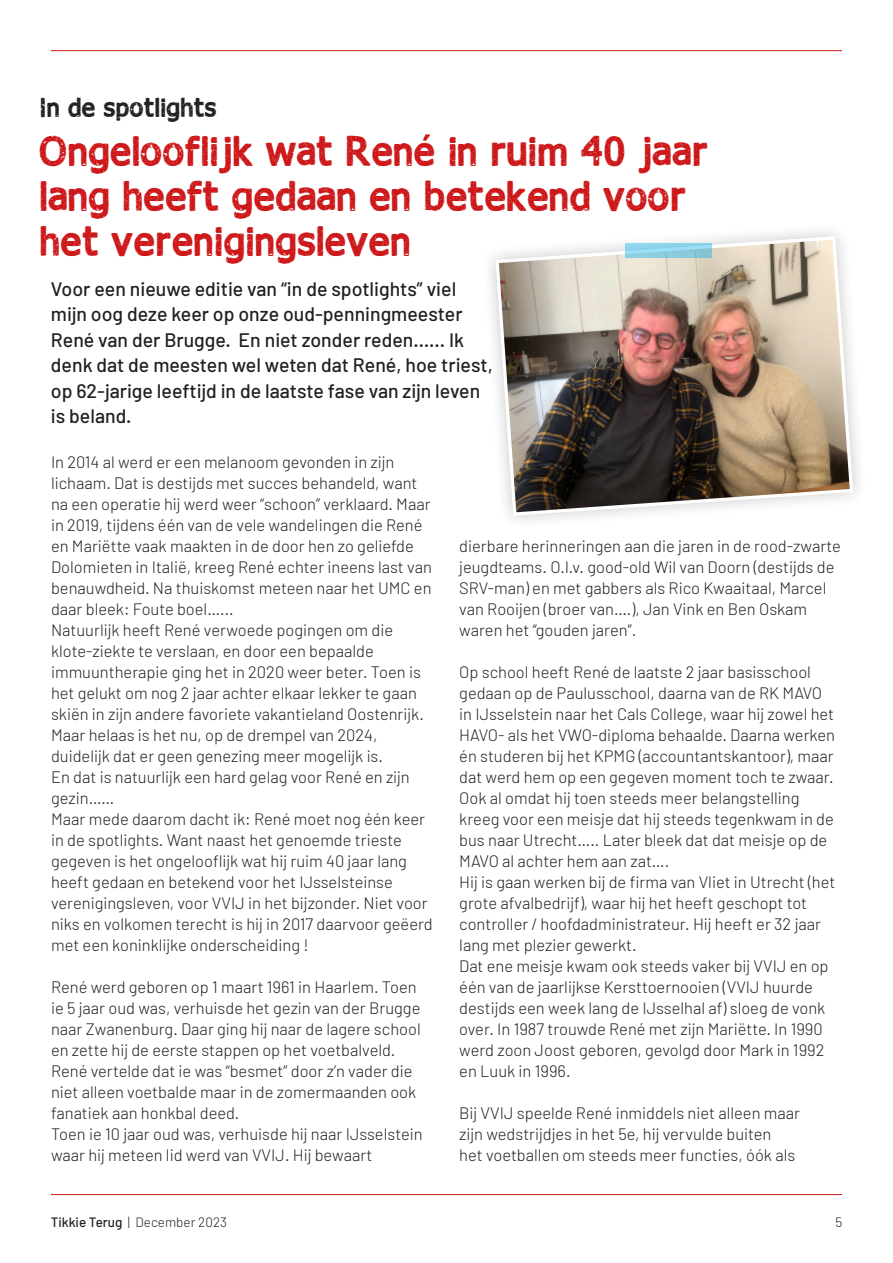
<style>
.page{position:relative;width:893px;height:1263px;background:#fff}
.page>*{position:absolute;margin:0;border:0;box-sizing:border-box;transform-origin:0 0}
.grote_header{font:42px/45px "Good bye lullaby";color:#cd1719}
.subkop{font:27px "Good bye lullaby";color:#231f20}
.Intro{font:500 19.5px/25.5px "Barlow";color:#231f20}
.body{font:300 16.5px/21px "Barlow";color:#231f20}
.t1{font:300 13.5px "Barlow";color:#231f20}
.s1{font-weight:500}
</style>
<div class="page">
<hr style="left:51px;top:50px;width:791px;height:1px;background:#cd1719">
<hr style="left:51px;top:1194px;width:791px;height:1px;background:#cd1719">
<img style="left:494px;top:234px;width:361px;height:283px">
<svg style="left:625px;top:243px;width:87px;height:15px"></svg>
<svg style="left:423px;top:134px;width:7px;height:7px"></svg>
<p class="subkop" style="left:39px;top:94px;width:179px">In de spotlights</p>
<p class="grote_header" style="left:39px;top:130px;width:671px">Ongelooflijk wat Rene in ruim 40 jaar lang heeft gedaan en betekend voor het verenigingsleven</p>
<p class="Intro" style="left:51px;top:276px;width:443px">Voor een nieuwe editie van “in de spotlights” viel mijn oog deze keer op onze oud-penningmeester René van der Brugge. En niet zonder reden…... Ik denk dat de meesten wel weten dat René, hoe triest, op 62-jarige leeftijd in de laatste fase van zijn leven is beland.</p>
<p class="body" style="left:51px;top:451px;width:382px">In 2014 al werd er een melanoom gevonden in zijn lichaam. Dat is destijds met succes behandeld, want na een operatie hij werd weer “schoon” verklaard. Maar in 2019, tijdens één van de vele wandelingen die René en Mariëtte vaak maakten in de door hen zo geliefde Dolomieten in Italië, kreeg René echter ineens last van benauwdheid. Na thuiskomst meteen naar het UMC en daar bleek: Foute boel…...<br>Natuurlijk heeft René verwoede pogingen om die klote-ziekte te verslaan, en door een bepaalde immuuntherapie ging het in 2020 weer beter. Toen is het gelukt om nog 2 jaar achter elkaar lekker te gaan skiën in zijn andere favoriete vakantieland Oostenrijk.<br>Maar helaas is het nu, op de drempel van 2024, duidelijk dat er geen genezing meer mogelijk is.</p>
<p class="body" style="left:51px;top:766px;width:383px">En dat is natuurlijk een hard gelag voor René en zijn gezin……<br>Maar mede daarom dacht ik: René moet nog één keer in de spotlights. Want naast het genoemde trieste gegeven is het ongelooflijk wat hij ruim 40 jaar lang heeft gedaan en betekend voor het IJsselsteinse verenigingsleven, voor VVIJ in het bijzonder. Niet voor niks en volkomen terecht is hij in 2017 daarvoor geëerd met een koninklijke onderscheiding !</p>
<p class="body" style="left:51px;top:976px;width:371px">René werd geboren op 1 maart 1961 in Haarlem. Toen ie 5 jaar oud was, verhuisde het gezin van der Brugge naar Zwanenburg. Daar ging hij naar de lagere school en zette hij de eerste stappen op het voetbalveld.<br>René vertelde dat ie was “besmet” door z’n vader die niet alleen voetbalde maar in de zomermaanden ook fanatiek aan honkbal deed.</p>
<p class="body" style="left:51px;top:1123px;width:373px">Toen ie 10 jaar oud was, verhuisde hij naar IJsselstein waar hij meteen lid werd van VVIJ. Hij bewaart</p>
<p class="body" style="left:459px;top:535px;width:383px">dierbare herinneringen aan die jaren in de rood-zwarte jeugdteams. O.l.v. good-old Wil van Doorn (destijds de SRV-man) en met gabbers als Rico Kwaaitaal, Marcel van Rooijen (broer van….), Jan Vink en Ben Oskam waren het “gouden jaren”.</p>
<p class="body" style="left:459px;top:661px;width:377px">Op school heeft René de laatste 2 jaar basisschool gedaan op de Paulusschool, daarna van de RK MAVO in IJsselstein naar het Cals College, waar hij zowel het HAVO- als het VWO-diploma behaalde. Daarna werken én studeren bij het KPMG (accountantskantoor), maar dat werd hem op een gegeven moment toch te zwaar.<br>Ook al omdat hij toen steeds meer belangstelling kreeg voor een meisje dat hij steeds tegenkwam in de bus naar Utrecht….. Later bleek dat dat meisje op de MAVO al achter hem aan zat….</p>
<p class="body" style="left:459px;top:871px;width:378px">Hij is gaan werken bij de firma van Vliet in Utrecht (het grote afvalbedrijf), waar hij het heeft geschopt tot controller / hoofdadministrateur. Hij heeft er 32 jaar lang met plezier gewerkt.</p>
<p class="body" style="left:459px;top:955px;width:371px">Dat ene meisje kwam ook steeds vaker bij VVIJ en op één van de jaarlijkse Kersttoernooien (VVIJ huurde destijds een week lang de IJsselhal af) sloeg de vonk over. In 1987 trouwde René met zijn Mariëtte. In 1990 werd zoon Joost geboren, gevolgd door Mark in 1992 en Luuk in 1996.</p>
<p class="body" style="left:459px;top:1102px;width:342px">Bij VVIJ speelde René inmiddels niet alleen maar zijn wedstrijdjes in het 5e, hij vervulde buiten<br>het voetballen om steeds meer functies, óók als</p>
<p class="t1" style="left:51px;top:1214px;width:178px"><span class="s1">Tikkie Terug</span> | December 2023</p>
<p class="t1" style="left:835px;top:1214px;width:8px">5</p>
</div>
